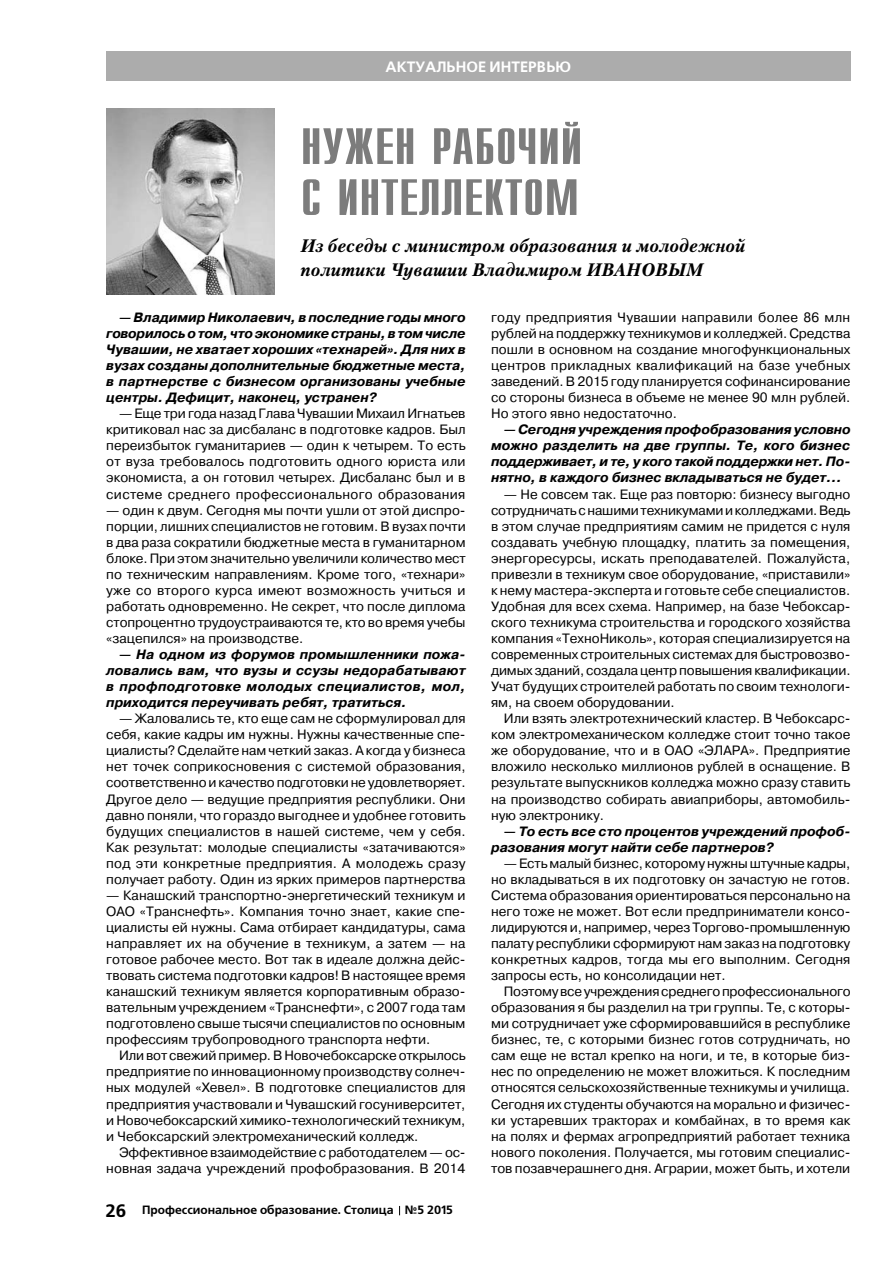
<style>
.page{position:relative;width:893px;height:1263px;background:#fff}
.page>*{position:absolute;margin:0;border:0;box-sizing:border-box;transform-origin:0 0}
.t1{font:51px/51px "Compact C";color:#7c7c7c;scale:1.3 1}
.t2{font:italic 700 18px/24px "Petersburg C";letter-spacing:.005em;color:#000}
.t3{font:700 15px "Free Set C";color:#fff}
.t4{font:13.5px/16px "Pragmatica C";color:#000;text-align:justify}
.t5{font:italic 700 13.5px/16px "Pragmatica C";color:#000;text-align:justify}
.t6{font:700 12px "Free Set C";color:#000}
.s1{font-size:18px}
</style>
<div class="page">
<div style="left:106px;top:51px;width:744px;height:30px;background:#acacac"></div>
<img style="left:106px;top:109px;width:169px;height:185px">
<p class="t3" style="left:386px;top:58px;width:187px">Актуальное интервью</p>
<h1 class="t1" style="left:300px;top:123px;width:219px">Нужен рабочий с интеллектом</h1>
<h2 class="t2" style="left:300px;top:233px;width:446px">Из беседы с министром образования и молодежной политики Чувашии Владимиром Иванов</h2>
<h2 class="t2" style="left:668px;top:257px;width:33px">ым</h2>
<p class="t5" style="left:106px;top:309px;width:361px;text-indent:13px">— Владимир Николаевич, в последние годы много говорилось о том, что экономике страны, в том числе Чувашии, не хватает хороших «технарей». Для них в вузах созданы дополнительные бюджетные места, в партнерстве с бизнесом организованы учебные центры. Дефицит, наконец, устранен?</p>
<p class="t4" style="left:106px;top:406px;width:361px;text-indent:13px">— Еще три года назад Глава Чувашии Михаил И гнатьев критиковал нас за дисбаланс в подготовке кадров. Был переизбыток гуманитариев — один к четырем. То есть от вуза требовалось подготовить одного юриста или экономиста, а он готовил четырех. Дисбаланс был и в системе среднего профессионального образования</p>
<p class="t4" style="left:106px;top:502px;width:361px">— один к двум. Сегодня мы почти ушли от этой диспро&shy;порции, лишних специалистов не готовим. В вузах почти в два раза сократили бюджетные места в гуманитарном блоке. При этом значительно увеличили количество мест по техническим направлениям. Кроме того, «технари» уже со второго курса имеют возможность учиться и работать одновременно. Не секрет, что после диплома стопроцентно трудоустраиваются те, кто во время учебы «зацепился» на производстве.</p>
<p class="t5" style="left:106px;top:647px;width:361px;text-indent:13px">— На одном из форумов промышленники пожа&shy;ловались вам, что вузы и ссузы недорабатывают в профподготовке молодых специалистов, мол, приходится переучивать ребят, тратиться.</p>
<p class="t4" style="left:106px;top:711px;width:361px;text-indent:13px">— Жаловались те, кто еще сам не сформулировал для себя, какие кадры им нужны. Нужны качественные спе&shy;циалисты? Сделайте нам четкий заказ. А когда у бизнеса нет точек соприкосновения с системой образования, соответственно и качество подготовки не удовлетворяет.<br>Другое дело — ведущие предприятия республики. Они давно поняли, что гораздо выгоднее и удобнее готовить будущих специалистов в нашей системе, чем у себя.<br>Как результат: молодые специалисты «затачиваются» под эти конкретные предприятия. А молодежь сразу получает работу. Один из ярких примеров партнерства</p>
<p class="t4" style="left:106px;top:887px;width:361px">— Канашский транспортно-энергетический техникум и<br>ОАО</p>
<p class="t4" style="left:106px;top:903px;width:361px;text-indent:34px">«Транснефть». Компания точно знает, какие спе&shy;циалисты ей нужны. Сама отбирает кандидатуры, сама направляет их на обучение в техникум, а затем — на готовое рабочее место. Вот так в идеале должна дейс&shy;твовать система подготовки кадров! В настоящее время канашский техникум является корпоративным образо&shy;вательным учреждением «Транснефти», с 2007 года там подготовлено свыше тысячи специалистов по основным профессиям трубопроводного транспорта нефти.</p>
<p class="t4" style="left:106px;top:1048px;width:361px;text-indent:13px">Или вот свежий пример. В Новочебоксарске открылось предприятие по инновационному производству солнеч&shy;ных модулей «Хевел». В подготовке специалистов для предприятия участвовали и Чувашский госуниверситет, и Новочебоксарский химико-технологический техникум, и Чебоксарский электромеханический колледж.</p>
<p class="t4" style="left:106px;top:1144px;width:361px;text-align:right">Эффективное взаимодействие с работодателем — ос&shy;новная задача учреждений профобразования. В 2014</p>
<p class="t6" style="left:105px;top:1203px;width:349px"><span class="s1">26</span> Профессиональное образование. Столица №5 2015</p>
<p class="t4" style="left:491px;top:309px;width:361px">году предприятия Чувашии направили более 86 млн рублей на поддержку техникумов и колледжей. Средства пошли в основном на создание многофункциональных центров прикладных квалификаций на базе учебных заведений. В 2015 году планируется софинансирование со стороны бизнеса в объеме не менее 90 млн рублей.<br>Но этого явно недостаточно.</p>
<p class="t5" style="left:491px;top:422px;width:361px;text-indent:13px">— Сегодня учреждения профобразования условно можно разделить на две группы. Те, кого бизнес поддерживает, и те, у кого такой поддержки нет. По&shy;нятно, в каждого бизнес вкладываться не будет…</p>
<p class="t4" style="left:491px;top:486px;width:361px;text-indent:13px">— Не совсем так. Еще раз повторю: бизнесу выгодно сотрудничать с нашими техникумами и колледжами. Ведь в этом случае предприятиям самим не придется с нуля создавать учебную площадку, платить за помещения, энергоресурсы, искать преподавателей. Пожалуйста, привезли в техникум свое оборудование, «приставили» к нему мастера-эксперта и готовьте себе специалистов.<br>Удобная для всех схема. Например, на базе Чебоксар&shy;ского техникума строительства и городского хозяйства компания «ТехноНиколь», которая специализируется на современных строительных системах для быстровозво&shy;димых зданий, создала центр повышения квалификации.<br>Учат будущих строителей работать по своим технологи&shy;ям, на своем оборудовании.</p>
<p class="t4" style="left:491px;top:711px;width:361px;text-indent:13px">Или взять электротехнический кластер. В Чебоксарс&shy;ком электромеханическом колледже стоит точно такое же оборудование, что и в ОАО</p>
<p class="t4" style="left:491px;top:743px;width:361px;text-indent:207px">«ЭЛАРА». Предприятие вложило несколько миллионов рублей в оснащение. В результате выпускников колледжа можно сразу ставить на производство собирать авиаприборы, автомобиль&shy;ную электронику.</p>
<p class="t5" style="left:491px;top:823px;width:361px;text-indent:13px">— То есть все сто процентов учреждений профоб&shy;разования могут найти себе партнеров?</p>
<p class="t4" style="left:491px;top:855px;width:361px;text-indent:13px">— Есть малый бизнес, которому нужны штучные кадры, но вкладываться в их подготовку он зачастую не готов.<br>Система образования ориентироваться персонально на него тоже не может. Вот если предприниматели консо&shy;лидируются и, например, через Торгово-промышленную палату республики сформируют нам заказ на подготовку конкретных кадров, тогда мы его выполним. Сегодня запросы есть, но консолидации нет.</p>
<p class="t4" style="left:491px;top:984px;width:361px;text-indent:13px">Поэтому все учреждения среднего профессионального образования я бы разделил на три группы. Те, с которы&shy;ми сотрудничает уже сформировавшийся в республике бизнес, те, с которыми бизнес готов сотрудничать, но сам еще не встал крепко на ноги, и те, в которые биз&shy;нес по определению не может вложиться. К последним относятся сельскохозяйственные техникумы и училища.<br>Сегодня их студенты обучаются на морально и физичес&shy;ки устаревших тракторах и комбайнах, в то время как на полях и фермах агропредприятий работает техника нового поколения. Получается, мы готовим специалис&shy;тов позавчерашнего дня. Аграрии, может быть, и хотели</p>
</div>
